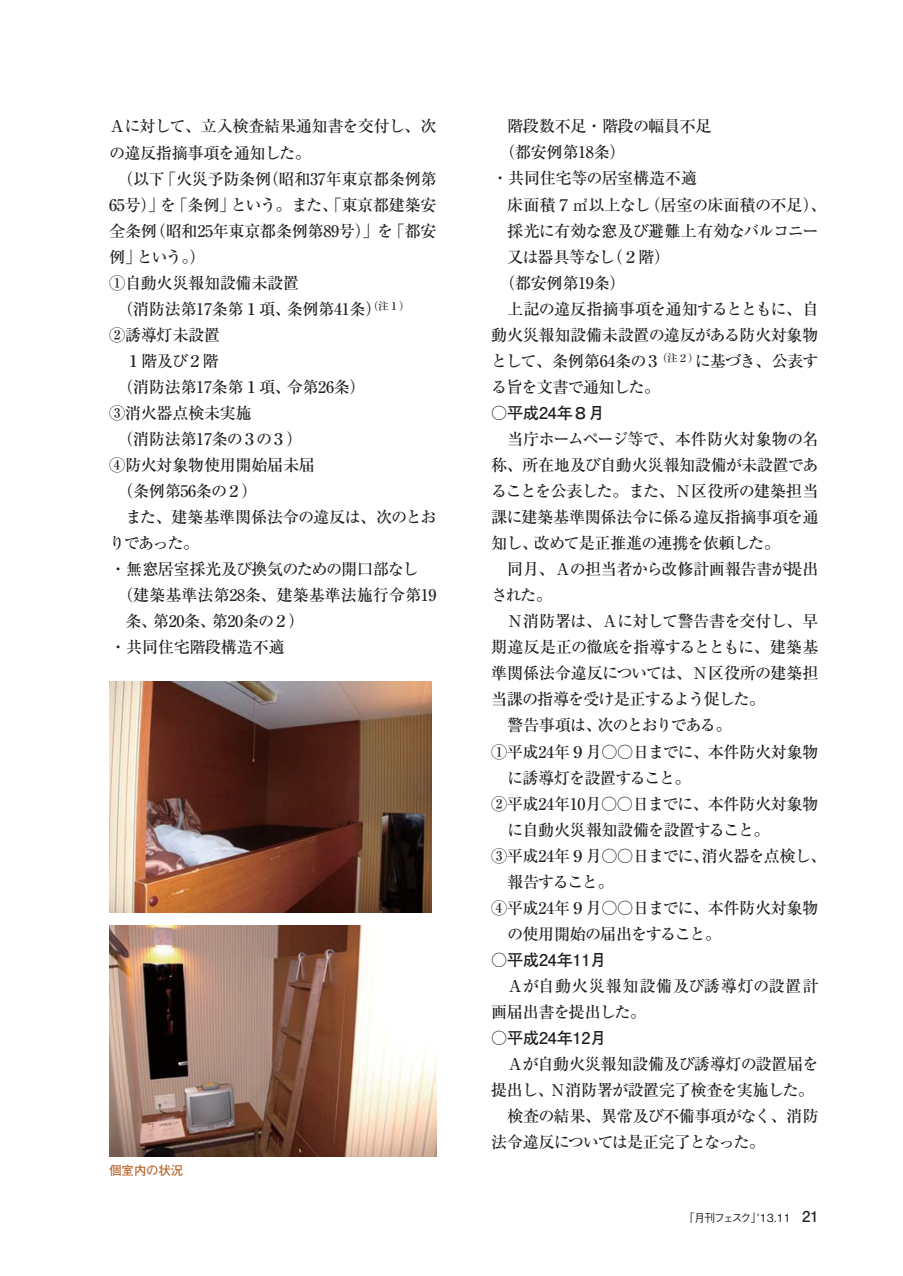
<style>
.page{position:relative;width:903px;height:1276px;background:#fff}
.page>*{position:absolute;margin:0;border:0;box-sizing:border-box;transform-origin:0 0}
.t1{font:16.1px/26.1px "Ryumin Pr 6 N Medium 90 msp RKSJ H";letter-spacing:-.02em;color:#231f20}
.t2{font:16.1px "Ryumin Pr 6 N Medium 90 msp RKSJ H";letter-spacing:-.06em;color:#231f20}
.t3{font:16.1px "Ryumin Pr 6 N Medium 90 msp RKSJ H";letter-spacing:-.05em;color:#231f20}
.t4{font:16.1px "Ryumin Pr 6 N Medium 90 msp RKSJ H";letter-spacing:-.055em;color:#231f20}
.t5{font:16.1px "Futo Go B101 Pr 6 N Bold 90 msp RKSJ H";letter-spacing:-.01em;color:#231f20}
.t6{font:16.1px "Ryumin Pr 6 N Medium 90 msp RKSJ H";letter-spacing:.005em;color:#231f20}
.t7{font:16.1px "Ryumin Pr 6 N Medium 90 msp RKSJ H";letter-spacing:-.04em;color:#231f20}
.t8{font:16.1px "Ryumin Pr 6 N Medium 90 msp RKSJ H";letter-spacing:-.095em;color:#231f20}
.t9{font:12.42px "Futo Go B101 Pr 6 N Bold 90 msp RKSJ H";color:#ba6831}
.t10{font:11.2px "Gothic BBB Pr 6 N Medium 90 msp RKSJ H";letter-spacing:-.105em;color:#231f20}
.s1{font-family:"Futo Go B101 Pr 6 N Bold 90 msp RKSJ H";font-size:14.88px}
</style>
<div class="page">
<img style="left:109px;top:926px;width:328px;height:230px">
<img style="left:109px;top:681px;width:323px;height:231px">
<p class="t1" style="left:109px;top:116px;width:329px">Ａに対して、立入検査結果通知書を交付し、次</p>
<p class="t1" style="left:109px;top:142px;width:203px">の違反指摘事項を通知した。</p>
<p class="t1" style="left:117px;top:168px;width:321px">（以下「火災予防条例（昭和37年東京都条例第</p>
<p class="t1" style="left:109px;top:194px;width:329px">65号）」を「条例」という。また、「東京都建築安</p>
<p class="t1" style="left:109px;top:220px;width:329px">全条例（昭和25年東京都条例第89号）」を「都安</p>
<p class="t1" style="left:109px;top:246px;width:98px">例」という。）</p>
<p class="t1" style="left:109px;top:272px;width:191px">①自動火災報知設備未設置</p>
<p class="t1" style="left:117px;top:298px;width:294px">（消防法第17条第１項、条例第41条）<sup>（注１）</sup></p>
<p class="t1" style="left:109px;top:324px;width:112px">②誘導灯未設置</p>
<p class="t1" style="left:125px;top:350px;width:95px">１階及び２階</p>
<p class="t1" style="left:117px;top:376px;width:250px">（消防法第17条第１項、令第26条）</p>
<p class="t1" style="left:109px;top:402px;width:144px">③消火器点検未実施</p>
<p class="t1" style="left:117px;top:428px;width:187px">（消防法第17条の３の３）</p>
<p class="t1" style="left:109px;top:454px;width:207px">④防火対象物使用開始届未届</p>
<p class="t1" style="left:117px;top:480px;width:142px">（条例第56条の２）</p>
<p class="t1" style="left:125px;top:506px;width:313px">また、建築基準関係法令の違反は、次のとお</p>
<p class="t1" style="left:109px;top:532px;width:92px">りであった。</p>
<p class="t7" style="left:110px;top:563px;width:310px">・無窓居室採光及び換気のための開口部なし</p>
<p class="t1" style="left:117px;top:584px;width:321px">（建築基準法第28条、建築基準法施行令第19</p>
<p class="t1" style="left:125px;top:610px;width:181px">条、第20条、第20条の２）</p>
<p class="t1" style="left:110px;top:636px;width:176px">・共同住宅階段構造不適</p>
<p class="t9" style="left:109px;top:1165px;width:75px">個室内の状況</p>
<p class="t1" style="left:507px;top:115px;width:206px">階段数不足・階段の幅員不足</p>
<p class="t1" style="left:499px;top:141px;width:128px">（都安例第18条）</p>
<p class="t1" style="left:492px;top:168px;width:206px">・共同住宅等の居室構造不適</p>
<p class="t6" style="left:507px;top:198px;width:321px">床面積７㎡以上なし（居室の床面積の不足）、</p>
<p class="t3" style="left:507px;top:224px;width:313px">採光に有効な窓及び避難上有効なバルコニー</p>
<p class="t2" style="left:507px;top:250px;width:164px">又は器具等なし（２階）</p>
<p class="t1" style="left:499px;top:272px;width:128px">（都安例第19条）</p>
<p class="t3" style="left:507px;top:303px;width:313px">上記の違反指摘事項を通知するとともに、自</p>
<p class="t1" style="left:491px;top:324px;width:329px">動火災報知設備未設置の違反がある防火対象物</p>
<p class="t4" style="left:491px;top:355px;width:329px">として、条例第64条の３<sup>（注２）</sup>に基づき、公表す</p>
<p class="t2" style="left:491px;top:381px;width:171px">る旨を文書で通知した。</p>
<p class="t5" style="left:491px;top:407px;width:115px">○平成24年８月</p>
<p class="t1" style="left:491px;top:428px;width:329px;text-align:justify;text-indent:16px">当庁ホームページ等で、本件防火対象物の名称、所在地及び自動火災報知設備が未設置であることを公表した。また、Ｎ区役所の建築担当課に建築基準関係法令に係る違反指摘事項を通知し、改めて是正推進の連携を依頼した。</p>
<p class="t1" style="left:491px;top:558px;width:329px;text-indent:16px">同月、Ａの担当者から改修計画報告書が提出された。</p>
<p class="t4" style="left:507px;top:615px;width:313px">Ｎ消防署は、Ａに対して警告書を交付し、早</p>
<p class="t3" style="left:491px;top:641px;width:329px">期違反是正の徹底を指導するとともに、建築基</p>
<p class="t1" style="left:491px;top:662px;width:329px">準関係法令違反については、Ｎ区役所の建築担</p>
<p class="t2" style="left:491px;top:693px;width:276px">当課の指導を受け是正するよう促した。</p>
<p class="t8" style="left:507px;top:719px;width:226px">警告事項は、次のとおりである。</p>
<p class="t1" style="left:491px;top:740px;width:329px">① 平成24年９月○○日までに、本件防火対象物</p>
<p class="t2" style="left:507px;top:771px;width:185px">に誘導灯を設置すること。</p>
<p class="t1" style="left:491px;top:793px;width:329px">② 平成24年10月○○日までに、本件防火対象物</p>
<p class="t1" style="left:507px;top:819px;width:264px">に自動火災報知設備を設置すること。</p>
<p class="t1" style="left:491px;top:845px;width:337px">③ 平成24年９月○○日までに、消火器を点検し、</p>
<p class="t1" style="left:507px;top:871px;width:108px">報告すること。</p>
<p class="t1" style="left:491px;top:897px;width:329px">④ 平成24年９月○○日までに、本件防火対象物</p>
<p class="t2" style="left:507px;top:928px;width:216px">の使用開始の届出をすること。</p>
<p class="t5" style="left:491px;top:954px;width:117px">○平成24年11月</p>
<p class="t1" style="left:491px;top:975px;width:329px;text-indent:16px">Ａが自動火災報知設備及び誘導灯の設置計画届出書を提出した。</p>
<p class="t5" style="left:491px;top:1032px;width:117px">○平成24年12月</p>
<p class="t1" style="left:507px;top:1053px;width:313px">Ａが自動火災報知設備及び誘導灯の設置届を</p>
<p class="t1" style="left:491px;top:1079px;width:325px">提出し、Ｎ消防署が設置完了検査を実施した。</p>
<p class="t1" style="left:507px;top:1105px;width:313px">検査の結果、異常及び不備事項がなく、消防</p>
<p class="t2" style="left:491px;top:1136px;width:276px">法令違反については是正完了となった。</p>
<p class="t10" style="left:683px;top:1213px;width:137px">「月刊フェスク」ʼ13.11　<span class="s1">21</span></p>
</div>
